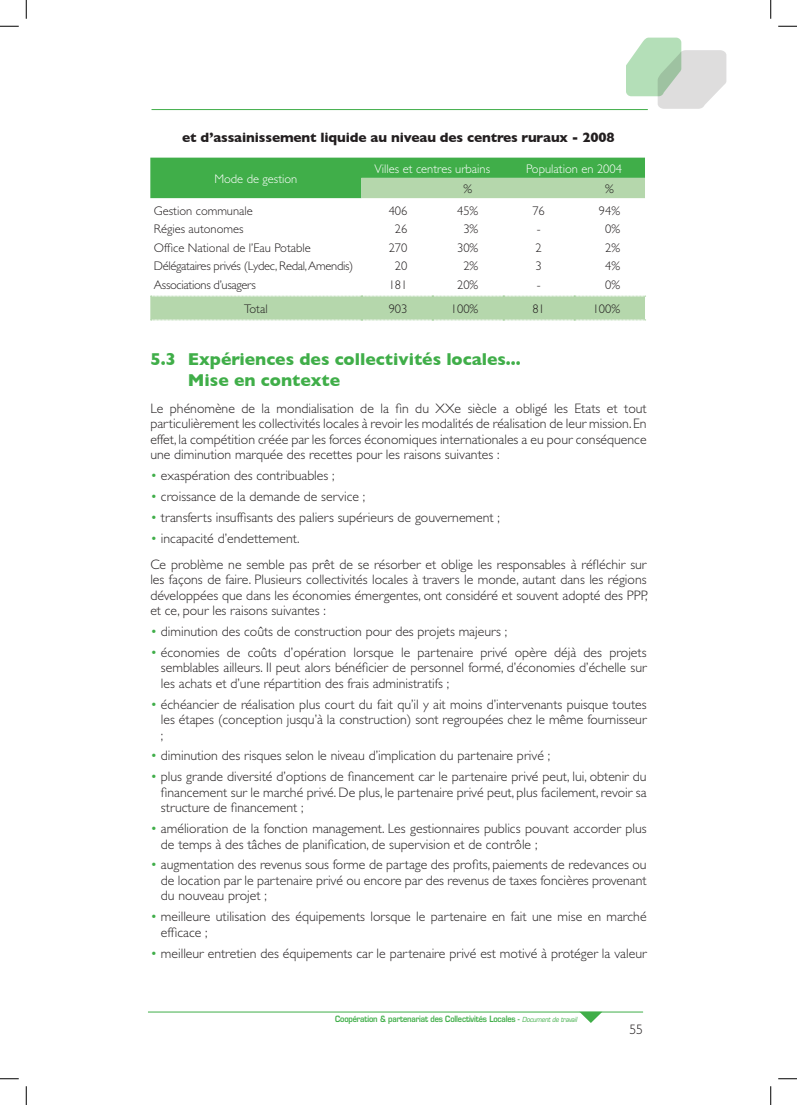
<style>
.page{position:relative;width:797px;height:1105px;background:#fff}
.page>*{position:absolute;margin:0;border:0;box-sizing:border-box;transform-origin:0 0}
._3__1_1{font:700 17.5px/21px "Gill Sans";color:#40ae49}
._4__parag{font:300 13.75px/15.5px "Gill Sans";color:#231f20;text-align:justify}
._2__txt_courrant{font:300 13.75px/15.5px "Gill Sans";color:#231f20;text-align:justify}
._6__note{font:700 13.75px "Gill Sans";letter-spacing:-.01em;color:#231f20}
._7__txt_tableau{font:300 12.5px "Gill Sans";color:#231f20}
._7__txt_tableau-2{font:300 12.5px "Gill Sans";letter-spacing:-.025em;color:#231f20}
._7__txt_tableau-3{font:300 12.5px "Gill Sans";color:#fff}
.t1{font:600 8.5px "Eurostile";letter-spacing:-.02em;color:#40ae49;scale:.88 1}
.s1{color:#40ae49}
.s2{font-size:8.12px}
.s3{font-weight:400;font-style:italic;font-size:6.75px}
</style>
<div class="page">
<svg style="left:626px;top:38px;width:100px;height:71px"></svg>
<hr style="left:148px;top:1012px;width:495px;height:1px;background:#40ae49">
<svg style="left:579px;top:1012px;width:23px;height:11px"></svg>
<hr style="left:151px;top:109px;width:497px;height:1px;background:#40ae49">
<div style="left:150px;top:158px;width:495px;height:20px;background:#40ae49"></div>
<svg style="left:150px;top:178px;width:495px;height:142px"></svg>
<svg style="left:151px;top:296px;width:494px;height:1px"></svg>
<svg style="left:151px;top:320px;width:494px;height:1px"></svg>
<svg style="left:0;top:25px;width:19px;height:2px"></svg>
<svg style="left:778px;top:25px;width:19px;height:2px"></svg>
<svg style="left:0;top:1078px;width:19px;height:1px"></svg>
<svg style="left:778px;top:1078px;width:19px;height:1px"></svg>
<svg style="left:25px;top:0;width:2px;height:19px"></svg>
<svg style="left:25px;top:1086px;width:2px;height:19px"></svg>
<svg style="left:770px;top:0;width:1px;height:19px"></svg>
<svg style="left:770px;top:1086px;width:1px;height:19px"></svg>
<p class="_6__note" style="left:182px;top:129px;width:434px">et d’assainissement liquide au niveau des centres ruraux - 2008</p>
<p class="_7__txt_tableau-3" style="left:214px;top:171px;width:84px">Mode de gestion</p>
<p class="_7__txt_tableau-3" style="left:374px;top:161px;width:117px">Villes et centres urbains</p>
<p class="_7__txt_tableau-3" style="left:526px;top:161px;width:97px">Population en 2004</p>
<p class="_7__txt_tableau" style="left:463px;top:182px;width:10px">%</p>
<p class="_7__txt_tableau" style="left:605px;top:182px;width:10px">%</p>
<p class="_7__txt_tableau" style="left:154px;top:204px;width:100px">Gestion communale</p>
<p class="_7__txt_tableau" style="left:154px;top:222px;width:91px">Régies autonomes</p>
<p class="_7__txt_tableau" style="left:154px;top:241px;width:158px">Office National de l’Eau Potable</p>
<p class="_7__txt_tableau-2" style="left:154px;top:259px;width:201px">Délégataires privés (Lydec, Redal,Amendis)</p>
<p class="_7__txt_tableau-2" style="left:154px;top:278px;width:104px">Associations d’usagers</p>
<p class="_7__txt_tableau" style="left:389px;top:204px;width:20px">406</p>
<p class="_7__txt_tableau" style="left:395px;top:222px;width:14px">26</p>
<p class="_7__txt_tableau" style="left:389px;top:241px;width:20px">270</p>
<p class="_7__txt_tableau" style="left:395px;top:259px;width:14px">20</p>
<p class="_7__txt_tableau" style="left:389px;top:278px;width:20px">181</p>
<p class="_7__txt_tableau" style="left:457px;top:204px;width:23px">45%</p>
<p class="_7__txt_tableau" style="left:463px;top:222px;width:16px">3%</p>
<p class="_7__txt_tableau" style="left:457px;top:241px;width:23px">30%</p>
<p class="_7__txt_tableau" style="left:463px;top:259px;width:16px">2%</p>
<p class="_7__txt_tableau" style="left:457px;top:278px;width:23px">20%</p>
<p class="_7__txt_tableau" style="left:532px;top:204px;width:14px">76</p>
<p class="_7__txt_tableau" style="left:536px;top:222px;width:5px">-</p>
<p class="_7__txt_tableau" style="left:535px;top:241px;width:8px">2</p>
<p class="_7__txt_tableau" style="left:535px;top:259px;width:8px">3</p>
<p class="_7__txt_tableau" style="left:536px;top:278px;width:5px">-</p>
<p class="_7__txt_tableau" style="left:599px;top:204px;width:23px">94%</p>
<p class="_7__txt_tableau" style="left:605px;top:222px;width:16px">0%</p>
<p class="_7__txt_tableau" style="left:605px;top:241px;width:16px">2%</p>
<p class="_7__txt_tableau" style="left:605px;top:259px;width:16px">4%</p>
<p class="_7__txt_tableau" style="left:605px;top:278px;width:16px">0%</p>
<p class="_7__txt_tableau" style="left:244px;top:302px;width:25px">Total</p>
<p class="_7__txt_tableau" style="left:389px;top:302px;width:20px">903</p>
<p class="_7__txt_tableau" style="left:451px;top:302px;width:29px">100%</p>
<p class="_7__txt_tableau" style="left:532px;top:302px;width:14px">81</p>
<p class="_7__txt_tableau" style="left:592px;top:302px;width:29px">100%</p>
<p class="_3__1_1" style="left:188px;top:348px;width:334px;text-indent:-38px">5.3 Expériences des collectivités locales...<br>Mise en contexte</p>
<p class="_2__txt_courrant" style="left:150px;top:400px;width:498px">Le phénomène de la mondialisation de la fin du XXe siècle a obligé les Etats et tout particulièrement les collectivités locales à revoir les modalités de réalisation de leur mission. En effet, la compétition créée par les forces économiques internationales a eu pour conséquence une diminution marquée des recettes pour les raisons suivantes :</p>
<p class="_4__parag" style="left:150px;top:468px;width:186px"><span class="s1">•</span> exaspération des contribuables ;</p>
<p class="_4__parag" style="left:150px;top:488px;width:216px"><span class="s1">•</span> croissance de la demande de service ;</p>
<p class="_4__parag" style="left:150px;top:509px;width:351px"><span class="s1">•</span> transferts insuffisants des paliers supérieurs de gouvernement ;</p>
<p class="_4__parag" style="left:150px;top:530px;width:151px"><span class="s1">•</span> incapacité d’endettement.</p>
<p class="_2__txt_courrant" style="left:150px;top:556px;width:499px">Ce problème ne semble pas prêt de se résorber et oblige les responsables à réfléchir sur les façons de faire. Plusieurs collectivités locales à travers le monde, autant dans les régions développées que dans les économies émergentes, ont considéré et souvent adopté des PPP, et ce, pour les raisons suivantes :</p>
<p class="_4__parag" style="left:150px;top:624px;width:358px"><span class="s1">•</span> diminution des coûts de construction pour des projets majeurs ;</p>
<p class="_4__parag" style="left:161px;top:644px;width:487px;text-indent:-11px"><span class="s1">•</span> économies de coûts d’opération lorsque le partenaire privé opère déjà des projets semblables ailleurs. Il peut alors bénéficier de personnel formé, d’économies d’échelle sur les achats et d’une répartition des frais administratifs ;</p>
<p class="_4__parag" style="left:161px;top:696px;width:487px;text-indent:-11px"><span class="s1">•</span> échéancier de réalisation plus court du fait qu’il y ait moins d’intervenants puisque toutes les étapes (conception jusqu’à la construction) sont regroupées chez le même fournisseur ;</p>
<p class="_4__parag" style="left:150px;top:748px;width:401px"><span class="s1">•</span> diminution des risques selon le niveau d’implication du partenaire privé ;</p>
<p class="_4__parag" style="left:161px;top:769px;width:487px;text-indent:-11px"><span class="s1">•</span> plus grande diversité d’options de financement car le partenaire privé peut, lui, obtenir du financement sur le marché privé. De plus, le partenaire privé peut, plus facilement, revoir sa structure de financement ;</p>
<p class="_4__parag" style="left:161px;top:821px;width:487px;text-indent:-11px"><span class="s1">•</span> amélioration de la fonction management. Les gestionnaires publics pouvant accorder plus de temps à des tâches de planification, de supervision et de contrôle ;</p>
<p class="_4__parag" style="left:161px;top:857px;width:487px;text-indent:-11px"><span class="s1">•</span> augmentation des revenus sous forme de partage des profits, paiements de redevances ou de location par le partenaire privé ou encore par des revenus de taxes foncières provenant du nouveau projet ;</p>
<p class="_4__parag" style="left:161px;top:909px;width:487px;text-indent:-11px"><span class="s1">•</span> meilleure utilisation des équipements lorsque le partenaire en fait une mise en marché efficace ;</p>
<p class="_4__parag" style="left:150px;top:945px;width:498px"><span class="s1">•</span> meilleur entretien des équipements car le partenaire privé est motivé à protéger la valeur</p>
<p class="t1" style="left:335px;top:1014px;width:276px">Coopération &amp; partenariat des Collectivités Locales <span class="s2">-</span> <span class="s3">Document de travail</span></p>
<p class="_2__txt_courrant" style="left:629px;top:1021px;width:15px">55</p>
</div>
